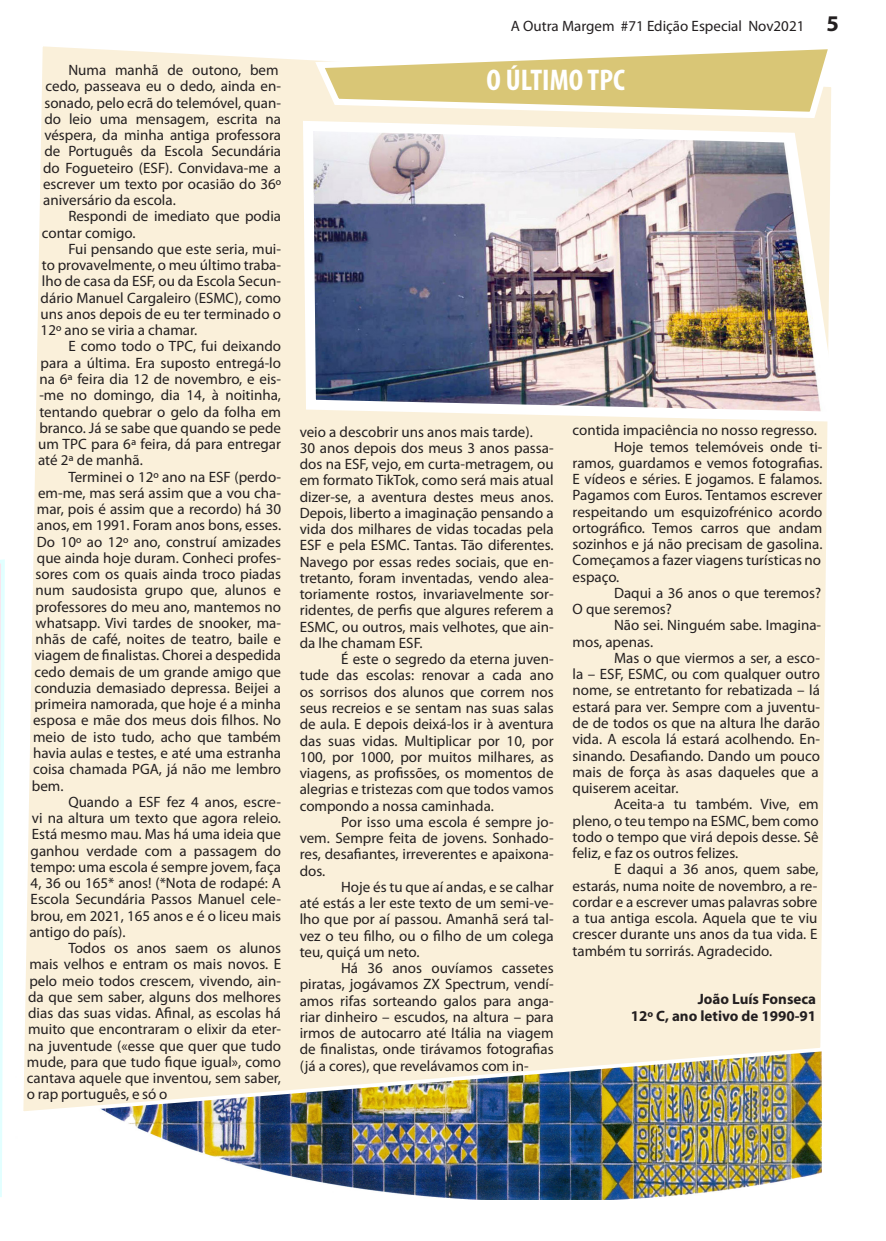
<style>
.page{position:relative;width:886px;height:1241px;background:#fff}
.page>*{position:absolute;margin:0;border:0;box-sizing:border-box;transform-origin:0 0}
.t1{font:700 condensed 30px "Myriad Pro";color:#fff}
.t2{font:15px/16.2px "Myriad Pro";color:#231f20;text-align:justify}
.t3{font:700 15px "Myriad Pro";color:#231f20}
.s1{font-weight:700;font-size:22.5px}
</style>
<div class="page">
<img style="left:115px;top:1117px;width:706px;height:81px">
<div style="left:23px;top:46px;width:805px;height:1071px;background:#faf0da"></div>
<svg style="left:310px;top:46px;width:521px;height:70px"></svg>
<img style="left:298px;top:116px;width:533px;height:311px">
<svg style="left:0;top:559px;width:5px;height:638px"></svg>
<p class="t2" style="left:43px;top:62px;width:239px;text-align:left;text-indent:25px">Numa manhã de outono, bem cedo, passeava eu o dedo, ainda en&shy;sonado, pelo ecrã do telemóvel, quan&shy;do leio uma mensagem, escrita na véspera, da minha antiga professora de Português da Escola Secundária do Fogueteiro (ESF). Convidava-me a escrever um texto por ocasião do 36º aniversário da escola.</p>
<p class="t2" style="left:42px;top:208px;width:241px;text-indent:26px">Respondi de imediato que podia contar comigo.</p>
<p class="t2" style="left:41px;top:240px;width:242px;text-indent:28px">Fui pensando que este seria, mui&shy;to provavelmente, o meu último traba&shy;lho de casa da ESF, ou da Escola Secun&shy;dário Manuel Cargaleiro (ESMC), como uns anos depois de eu ter terminado o 12º ano se viria a chamar.</p>
<p class="t2" style="left:38px;top:338px;width:244px;text-indent:30px">E como todo o TPC, fui deixando para a última. Era suposto entregá-lo na 6ª feira dia 12 de novembro, e eis--me no domingo, dia 14, à noitinha, tentando quebrar o gelo da folha em branco. Já se sabe que quando se pede um TPC para 6ª feira, dá para entregar até 2ª de manhã.</p>
<p class="t2" style="left:68px;top:468px;width:214px">Terminei o 12º ano na ESF (perdo-</p>
<p class="t2" style="left:38px;top:484px;width:244px">em-me, mas será assim que a vou cha-</p>
<p class="t2" style="left:37px;top:500px;width:246px">mar, pois é assim que a recordo) há 30</p>
<p class="t2" style="left:37px;top:517px;width:246px">anos, em 1991. Foram anos bons, esses.</p>
<p class="t2" style="left:37px;top:533px;width:246px">Do 10º ao 12º ano, construí amizades</p>
<p class="t2" style="left:37px;top:549px;width:246px">que ainda hoje duram. Conheci profes-</p>
<p class="t2" style="left:36px;top:565px;width:247px">sores com os quais ainda troco piadas</p>
<p class="t2" style="left:36px;top:582px;width:247px">num saudosista grupo que, alunos e</p>
<p class="t2" style="left:36px;top:598px;width:247px">professores do meu ano, mantemos no</p>
<p class="t2" style="left:36px;top:614px;width:247px">whatsapp. Vivi tardes de snooker, ma-</p>
<p class="t2" style="left:36px;top:630px;width:247px">nhãs de café, noites de teatro, baile e</p>
<p class="t2" style="left:34px;top:647px;width:248px">viagem de finalistas. Chorei a despedida</p>
<p class="t2" style="left:34px;top:663px;width:248px">cedo demais de um grande amigo que</p>
<p class="t2" style="left:34px;top:679px;width:248px">conduzia demasiado depressa. Beijei a</p>
<p class="t2" style="left:34px;top:695px;width:248px">primeira namorada, que hoje é a minha</p>
<p class="t2" style="left:33px;top:712px;width:249px">esposa e mãe dos meus dois filhos. No</p>
<p class="t2" style="left:33px;top:728px;width:249px">meio de isto tudo, acho que também</p>
<p class="t2" style="left:33px;top:744px;width:249px">havia aulas e testes, e até uma estranha</p>
<p class="t2" style="left:33px;top:760px;width:249px">coisa chamada PGA, já não me lembro</p>
<p class="t2" style="left:32px;top:777px;width:33px">bem.</p>
<p class="t2" style="left:29px;top:793px;width:253px;text-indent:39px">Quando a ESF fez 4 anos, escre&shy;vi na altura um texto que agora releio.<br>Está mesmo mau. Mas há uma ideia que ganhou verdade com a passagem do tempo: uma escola é sempre jovem, faça 4, 36 ou 165* anos! (*Nota de rodapé: A Escola Secundária Passos Manuel cele&shy;brou, em 2021, 165 anos e é o liceu mais antigo do país).</p>
<p class="t2" style="left:27px;top:939px;width:256px;text-indent:41px">Todos os anos saem os alunos mais velhos e entram os mais novos. E pelo meio todos crescem, vivendo, ain&shy;da que sem saber, alguns dos melhores dias das suas vidas. Afinal, as escolas há muito que encontraram o elixir da eter&shy;na juventude («esse que quer que tudo mude, para que tudo fique igual», como cantava aquele que inventou, sem saber, o rap português, e só o</p>
<p class="t2" style="left:511px;top:18px;width:330px">A Outra Margem #71 Edição Especial Nov2021 <span class="s1">5</span></p>
<p class="t1" style="left:486px;top:61px;width:140px">O ÚLTIMO TPC</p>
<p class="t2" style="left:300px;top:423px;width:235px">veio a descobrir uns anos mais tarde).</p>
<p class="t2" style="left:300px;top:439px;width:255px">30 anos depois dos meus 3 anos passa&shy;dos na ESF, vejo, em curta-metragem, ou em formato TikTok, como será mais atual dizer-se, a aventura destes meus anos.<br>Depois, liberto a imaginação pensando a vida dos milhares de vidas tocadas pela ESF e pela ESMC. Tantas. Tão diferentes.<br>Navego por essas redes sociais, que en&shy;tretanto, foram inventadas, vendo alea&shy;toriamente rostos, invariavelmente sor&shy;ridentes, de perfis que algures referem a ESMC, ou outros, mais velhotes, que ain&shy;da lhe chamam ESF.</p>
<p class="t2" style="left:300px;top:650px;width:255px;text-indent:41px">É este o segredo da eterna juven&shy;tude das escolas: renovar a cada ano os sorrisos dos alunos que correm nos seus recreios e se sentam nas suas salas de aula. E depois deixá-los ir à aventura das suas vidas. Multiplicar por 10, por 100, por 1000, por muitos milhares, as viagens, as profissões, os momentos de alegrias e tristezas com que todos vamos compondo a nossa caminhada.</p>
<p class="t2" style="left:300px;top:813px;width:255px;text-indent:41px">Por isso uma escola é sempre jo&shy;vem. Sempre feita de jovens. Sonhado&shy;res, desafiantes, irreverentes e apaixona&shy;dos.</p>
<p class="t2" style="left:300px;top:878px;width:255px;text-indent:41px">Hoje és tu que aí andas, e se calhar até estás a ler este texto de um semi-ve&shy;lho que por aí passou. Amanhã será tal&shy;vez o teu filho, ou o filho de um colega teu, quiçá um neto.</p>
<p class="t2" style="left:300px;top:959px;width:255px;text-indent:41px">Há 36 anos ouvíamos cassetes piratas, jogávamos ZX Spectrum, vendí&shy;amos rifas sorteando galos para anga&shy;riar dinheiro – escudos, na altura – para irmos de autocarro até Itália na viagem de finalistas, onde tirávamos fotografias (já a cores), que revelávamos com in-</p>
<p class="t2" style="left:572px;top:422px;width:246px">contida impaciência no nosso regresso.</p>
<p class="t2" style="left:572px;top:438px;width:251px;text-indent:41px">Hoje temos telemóveis onde ti&shy;ramos, guardamos e vemos fotografias.<br>E vídeos e séries. E jogamos. E falamos.<br>Pagamos com Euros. Tentamos escrever respeitando um esquizofrénico acordo ortográfico. Temos carros que andam sozinhos e já não precisam de gasolina.<br>Começamos a fazer viagens turísticas no espaço.</p>
<p class="t2" style="left:572px;top:584px;width:250px;text-indent:41px">Daqui a 36 anos o que teremos?<br>O que seremos?</p>
<p class="t2" style="left:572px;top:617px;width:250px;text-indent:41px">Não sei. Ninguém sabe. Imagina&shy;mos, apenas.</p>
<p class="t2" style="left:572px;top:649px;width:249px;text-indent:41px">Mas o que viermos a ser, a esco&shy;la – ESF, ESMC, ou com qualquer outro nome, se entretanto for rebatizada – lá estará para ver. Sempre com a juventu&shy;de de todos os que na altura lhe darão vida. A escola lá estará acolhendo. En&shy;sinando. Desafiando. Dando um pouco mais de força às asas daqueles que a quiserem aceitar.</p>
<p class="t2" style="left:572px;top:795px;width:248px;text-indent:41px">Aceita-a tu também. Vive, em pleno, o teu tempo na ESMC, bem como todo o tempo que virá depois desse. Sê feliz, e faz os outros felizes.</p>
<p class="t2" style="left:572px;top:860px;width:248px;text-indent:41px">E daqui a 36 anos, quem sabe, estarás, numa noite de novembro, a re&shy;cordar e a escrever umas palavras sobre a tua antiga escola. Aquela que te viu crescer durante uns anos da tua vida. E também tu sorrirás. Agradecido.</p>
<p class="t3" style="left:698px;top:989px;width:120px">João Luís Fonseca</p>
<p class="t3" style="left:631px;top:1005px;width:187px">12º C, ano letivo de 1990-91</p>
</div>
